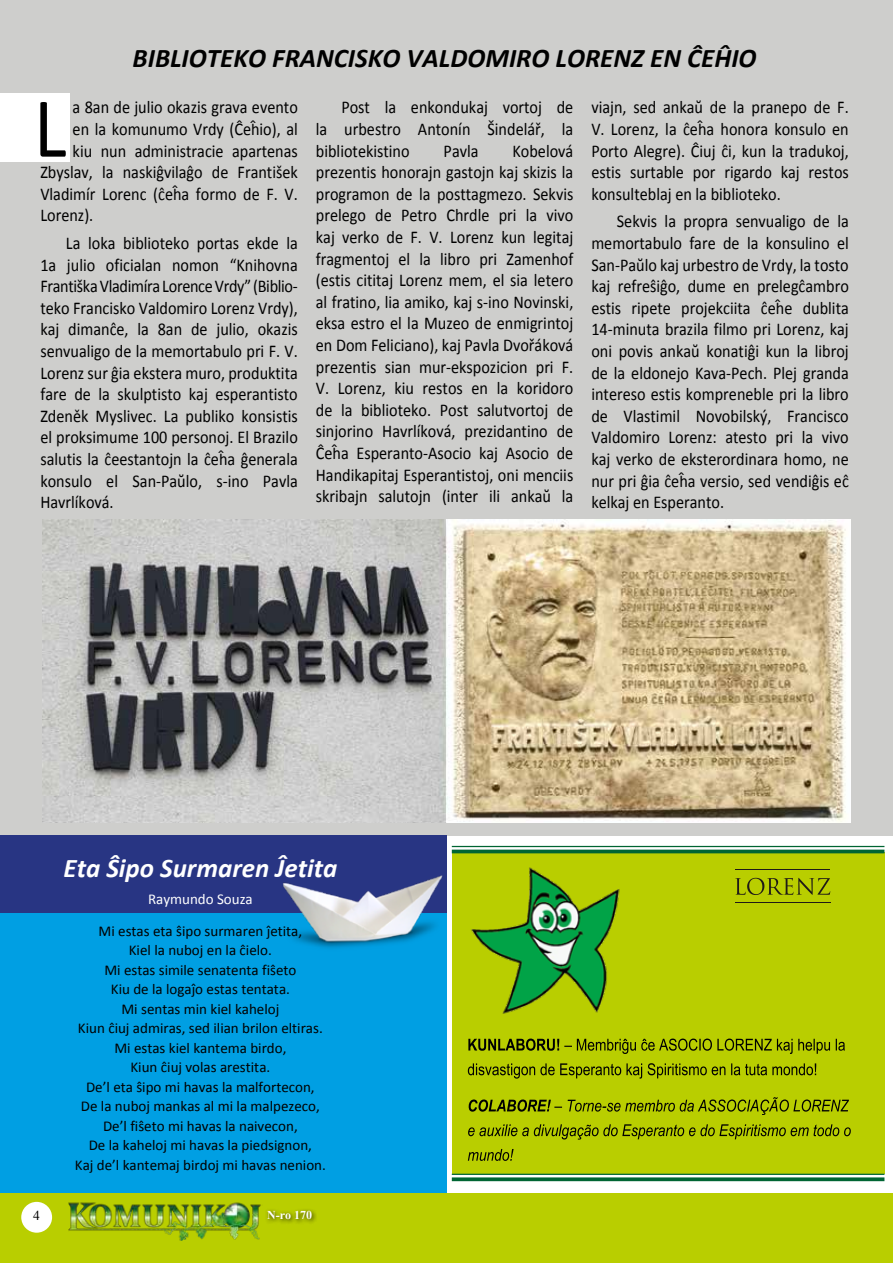
<style>
.page{position:relative;width:893px;height:1263px;background:#fff}
.page>*{position:absolute;margin:0;border:0;box-sizing:border-box;transform-origin:0 0}
.t1{font:86.1px "Calibri";color:#000;scale:.9 1}
.t2{font:italic 700 27px "Calibri";color:#000}
.t3{font:italic 700 27px "Calibri";color:#fff}
.t4{font:18px/21.6px "Calibri";color:#000;text-align:justify;scale:.9 1}
.t5{font:15px/19.5px "Calibri";color:#000;text-align:center}
.t6{font:15px "Calibri";color:#fff}
.t7{font:13.5px "Times New Roman Eo SS";color:#000}
.t8{font:12px "Times New Roman Eo SS Bold";color:#fff}
</style>
<div class="page">
<div style="left:0;top:1193px;width:893px;height:70px;background:#b9ce00"></div>
<img style="left:69px;top:1202px;width:192px;height:39px">
<div style="left:21px;top:1202px;width:31px;height:31px;background:#fff;border-radius:50%"></div>
<div style="left:265px;top:1208px;width:52px;height:17px;background:#000;opacity:.75"></div>
<div style="left:0;top:836px;width:446px;height:357px;background:#009fe3"></div>
<div style="left:0;top:0;width:893px;height:836px;background:#cececc"></div>
<div style="left:0;top:94px;width:69px;height:68px;background:#fff"></div>
<img style="left:42px;top:520px;width:809px;height:303px">
<div style="left:0;top:836px;width:446px;height:77px;background:#283583"></div>
<div style="left:452px;top:853px;width:432px;height:321px;background:#b9ce00"></div>
<svg style="left:468px;top:1149px;width:46px;height:12px"></svg>
<svg style="left:468px;top:1124px;width:383px;height:15px"></svg>
<svg style="left:469px;top:1097px;width:380px;height:18px"></svg>
<svg style="left:468px;top:1063px;width:348px;height:15px"></svg>
<svg style="left:468px;top:1038px;width:377px;height:16px"></svg>
<img style="left:471px;top:867px;width:149px;height:147px">
<svg style="left:735px;top:878px;width:95px;height:17px"></svg>
<hr style="left:735px;top:869px;width:95px;height:1px;background:#1f1a17">
<hr style="left:735px;top:868px;width:32px;height:1px;background:#1f1a17">
<hr style="left:735px;top:902px;width:95px;height:1px;background:#1f1a17">
<img style="left:283px;top:861px;width:164px;height:99px">
<hr style="left:452px;top:846px;width:432px;height:1px;background:#006533">
<hr style="left:452px;top:850px;width:432px;height:3px;background:#006533">
<hr style="left:452px;top:1174px;width:432px;height:1px;background:#006533">
<svg style="left:452px;top:1177px;width:432px;height:4px;background:#1c7649"></svg>
<h2 class="t2" style="left:133px;top:39px;width:625px">BIBLIOTEKO FRANCISKO VALDOMIRO LORENZ EN ĈEĤIO</h2>
<h1 class="t1" style="left:34px;top:68px;width:38px">L</h1>
<p class="t4" style="left:73px;top:96px;width:252px">a 8an de julio okazis grava evento</p>
<p class="t4" style="left:73px;top:118px;width:252px">en la komunumo Vrdy (Ĉeĥio), al</p>
<p class="t4" style="left:73px;top:139px;width:252px">kiu nun administracie apartenas</p>
<p class="t4" style="left:40px;top:161px;width:288px">Zbyslav, la naskiĝvilaĝo de František</p>
<p class="t4" style="left:40px;top:183px;width:287px">Vladimír Lorenc (ĉeĥa formo de F. V.</p>
<p class="t4" style="left:40px;top:204px;width:60px">Lorenz).</p>
<p class="t4" style="left:40px;top:232px;width:288px;text-indent:26px">La loka biblioteko portas ekde la 1a julio oficialan nomon “Knihovna Františka Vladimíra Lorence Vrdy” (Biblio&shy;teko Francisko Valdomiro Lorenz Vrdy), kaj dimanĉe, la 8an de julio, okazis senvualigo de la memortabulo pri F. V.<br>Lorenz sur ĝia ekstera muro, produktita fare de la skulptisto kaj esperantisto Zdeněk Myslivec. La publiko konsistis el proksimume 100 personoj. El Brazilo salutis la ĉeestantojn la ĉeĥa ĝenerala konsulo el San-Paŭlo, s-ino Pavla Havrlíková.</p>
<p class="t4" style="left:316px;top:96px;width:288px;text-indent:26px">Post la enkondukaj vortoj de la urbestro Antonín Šindelář, la bibliotekistino</p>
<p class="t4" style="left:316px;top:139px;width:288px;text-indent:197px">Kobelová prezentis honorajn gastojn kaj skizis la programon de la posttagmezo. Sekvis prelego de Petro Chrdle pri la vivo kaj verko de F. V. Lorenz kun legitaj fragmentoj el la libro pri Zamenhof (estis cititaj Lorenz mem, el sia letero al fratino, lia amiko, kaj s-ino Novinski, eksa estro el la Muzeo de enmigrintoj en Dom Feliciano), kaj Pavla Dvořáková prezentis sian mur-ekspozicion pri F.<br>V. Lorenz, kiu restos en la koridoro de la biblioteko. Post salutvortoj de sinjorino Havrlíková, prezidantino de Ĉeĥa Esperanto-Asocio kaj Asocio de Handikapitaj Esperantistoj, oni menciis skribajn salutojn (inter ili ankaŭ la</p>
<p class="t4" style="left:444px;top:139px;width:40px">Pavla</p>
<p class="t4" style="left:591px;top:96px;width:288px">viajn, sed ankaŭ de la pranepo de F.<br>V. Lorenz, la ĉeĥa honora konsulo en Porto Alegre). Ĉiuj ĉi, kun la tradukoj, estis surtable por rigardo kaj restos konsulteblaj en la biblioteko.</p>
<p class="t4" style="left:591px;top:210px;width:288px;text-indent:26px">Sekvis la propra senvualigo de la memortabulo fare de la konsulino el San-Paŭlo kaj urbestro de Vrdy, la tosto kaj refreŝiĝo, dume en prelegĉambro estis ripete projekciita ĉeĥe dublita 14-minuta brazila filmo pri Lorenz, kaj oni povis ankaŭ konatiĝi kun la libroj de la eldonejo Kava-Pech. Plej granda intereso estis kompreneble pri la libro de Vlastimil Novobilský, Francisco Valdomiro Lorenz: atesto pri la vivo kaj verko de eksterordinara homo, ne nur pri ĝia ĉeĥa versio, sed vendiĝis eĉ kelkaj en Esperanto.</p>
<h2 class="t3" style="left:63px;top:849px;width:275px">Eta Ŝipo Surmaren Ĵetita</h2>
<p class="t6" style="left:148px;top:888px;width:106px">Raymundo Souza</p>
<p class="t5" style="left:75px;top:921px;width:253px">Mi estas eta ŝipo surmaren ĵetita,<br>Kiel la nuboj en la ĉielo.<br>Mi estas simile senatenta fiŝeto<br>Kiu de la logaĵo estas tentata.<br>Mi sentas min kiel kaheloj<br>Kiun ĉiuj admiras, sed ilian brilon eltiras.<br>Mi estas kiel kantema birdo,<br>Kiun ĉiuj volas arestita.<br>De’l eta ŝipo mi havas la malfortecon,<br>De la nuboj mankas al mi la malpezeco, De’l fiŝeto mi havas la naivecon,<br>De la kaheloj mi havas la piedsignon,<br>Kaj de’l kantemaj birdoj mi havas nenion.</p>
<p class="t7" style="left:33px;top:1208px;width:8px">4</p>
<p class="t8" style="left:267px;top:1208px;width:46px">N-ro 170</p>
</div>
